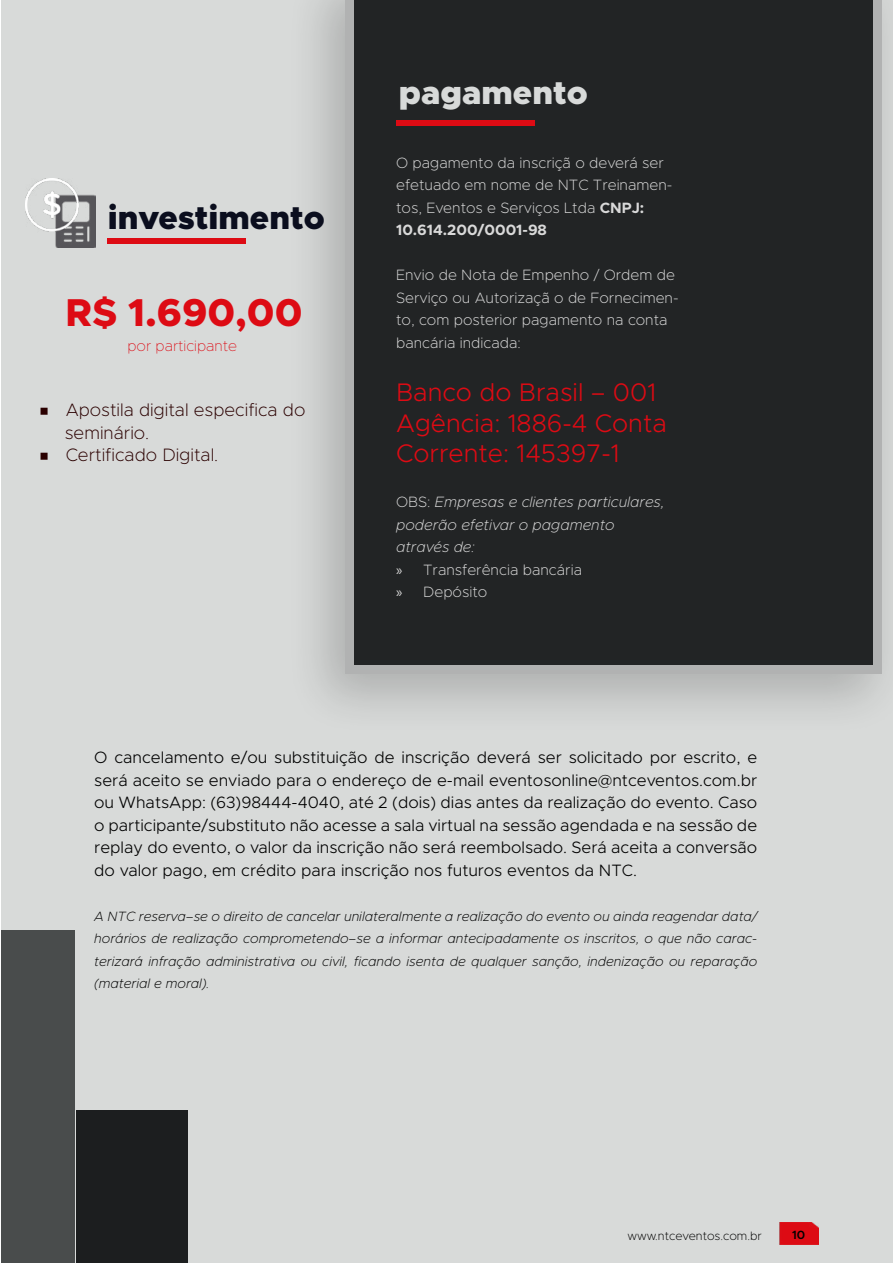
<style>
.page{position:relative;width:893px;height:1263px;background:#fff}
.page>*{position:absolute;margin:0;border:0;box-sizing:border-box;transform-origin:0 0}
.t1{font:800 39px "Metropolis";color:#dd0b14}
.t2{font:900 33px "Metropolis";color:#0b0e1e}
.t3{font:900 33px "Metropolis";color:#d8dad9}
.t4{font:300 25.5px/30.6px "Metropolis";color:#dd0b14}
.t5{font:200 18px/22.5px "Metropolis";color:#2a0000}
.t6{font:300 16.5px/22.5px "Metropolis";color:#000;text-align:justify}
.t7{font:200 15px/22.5px "Metropolis";color:#d9d9d9}
.t8{font:italic 200 15px/22.5px "Metropolis";color:#d9d9d9}
.t9{font:100 15px "Metropolis";color:#dd0b14}
.t10{font:italic 200 13.5px/22.5px "Metropolis";color:#000;text-align:justify}
.t11{font:200 12px "Metropolis";color:#000}
.t12{font:600 12px "Metropolis";color:#000}
.s1{font-family:"Montserrat";font-weight:400}
.s2{font-weight:700}
.s3{font-style:normal}
.s4{font-family:"Myriad Pro";font-weight:400;font-style:normal}
</style>
<div class="page">
<div style="left:1px;top:0;width:892px;height:1263px;background:#d8dad9"></div>
<div style="left:284px;top:0;width:609px;height:738px;background:#000;opacity:.5"></div>
<div style="left:345px;top:0;width:536px;height:674px;background:#b1b2b2"></div>
<div style="left:354px;top:0;width:518px;height:664px;background:#222425"></div>
<div style="left:76px;top:1110px;width:112px;height:153px;background:#222425"></div>
<div style="left:1px;top:930px;width:74px;height:333px;background:#494c4c"></div>
<div style="left:108px;top:238px;width:138px;height:6px;background:#dd0b14"></div>
<div style="left:396px;top:120px;width:138px;height:5px;background:#dd0b14"></div>
<img style="left:25px;top:179px;width:71px;height:68px">
<img style="left:779px;top:1222px;width:39px;height:22px">
<h2 class="t2" style="left:108px;top:196px;width:218px">investimento</h2>
<h1 class="t1" style="left:66px;top:287px;width:238px">R$ 1.690,00</h1>
<p class="t9" style="left:127px;top:337px;width:111px">por participante</p>
<p class="t5" style="left:65px;top:399px;width:242px;text-indent:-26px"><span class="s1">■</span> Apostila digital especifica do seminário.</p>
<p class="t5" style="left:39px;top:444px;width:181px"><span class="s1">■</span> Certificado Digital.</p>
<h2 class="t3" style="left:399px;top:72px;width:190px">pagamento</h2>
<p class="t7" style="left:396px;top:151px;width:278px">O pagamento da inscriçã o deverá ser efetuado em nome de NTC Treinamen&shy;tos, Eventos e Serviços Ltda <span class="s2">CNPJ:<br>10.614.200/0001-98</span></p>
<p class="t7" style="left:396px;top:264px;width:284px">Envio de Nota de Empenho / Ordem de Serviço ou Autorizaçã o de Fornecimen&shy;to, com posterior pagamento na conta bancária indicada:</p>
<h3 class="t4" style="left:396px;top:377px;width:272px">Banco do Brasil – 001<br>Agência: 1886-4 Conta<br>Corrente: 145397-1</h3>
<p class="t8" style="left:396px;top:491px;width:270px"><span class="s3">OBS:</span> Empresas e clientes particulares, poderão efetivar o pagamento através de:<br><span class="s4">»</span> <span class="s3">Transferência bancá ria<br></span><span class="s4">»</span> <span class="s3">Depósito</span></p>
<p class="t6" style="left:94px;top:746px;width:665px">O cancelamento e/ou substituição de inscrição deverá ser solicitado por escrito, e será aceito se enviado para o endereço de e-mail eventosonline@ntceventos.com.br ou WhatsApp: (63)98444-4040, até 2 (dois) dias antes da realização do evento. Caso o participante/substituto não acesse a sala virtual na sessão agendada e na sessão de replay do evento, o valor da inscrição não será reembolsado. Será aceita a conversão do valor pago, em crédito para inscrição nos futuros eventos da NTC.</p>
<p class="t10" style="left:94px;top:905px;width:664px">A NTC reserva–se o direito de cancelar unilateralmente a realização do evento ou ainda reagendar data/ horários de realização comprometendo–se a informar antecipadamente os inscritos, o que não carac&shy;terizará infração administrativa ou civil, ficando isenta de qualquer sanção, indenização ou reparação (material e moral).</p>
<p class="t11" style="left:627px;top:1228px;width:136px">www.ntceventos.com.br</p>
<p class="t12" style="left:792px;top:1227px;width:15px">10</p>
<p class="t11" style="left:654px;top:1228px;width:136px">www.ntceventos com.br</p>
</div>
